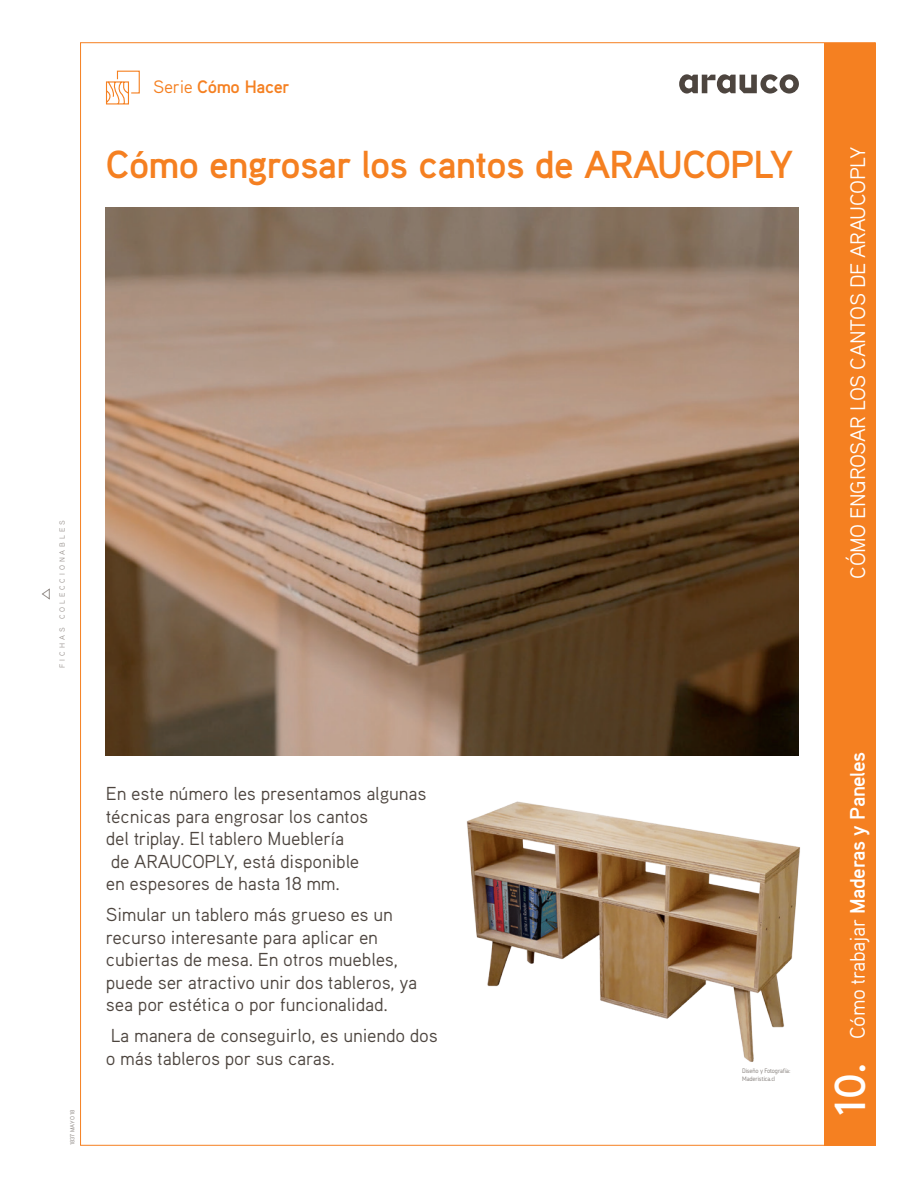
<style>
.page{position:relative;width:918px;height:1188px;background:#fff}
.page>*{position:absolute;margin:0;border:0;box-sizing:border-box;transform-origin:0 0}
.t1{font:700 39px "Aaux Pro OT";letter-spacing:-.02em;color:#f58021}
.t2{font:21px "Aaux Pro OT";letter-spacing:-.02em;color:#fff}
.t3{font:700 21px "Aaux Pro OT";letter-spacing:-.02em;color:#fff}
.t4{font:18.75px/22.5px "Aaux Pro OT";letter-spacing:-.01em;color:#4d453f}
.t5{font:700 18px "Aaux Pro OT";letter-spacing:-.02em;color:#f58021}
.t6{font:7.5px "Aaux Pro OT";letter-spacing:.4em;color:#98928e}
.t7{font:6.75px/7.5px "Gidole";letter-spacing:-.02em;color:#87817d;scale:.95 1}
.t8{font:6px "Aaux Pro OT";color:#87817d}
.s1{font-weight:400}
.s2{font-size:43.5px}
</style>
<div class="page">
<div style="left:824px;top:43px;width:51px;height:1102px;background:#f58021"></div>
<svg style="left:679px;top:74px;width:120px;height:20px"></svg>
<svg style="left:42px;top:588px;width:8px;height:12px"></svg>
<svg style="left:105px;top:70px;width:35px;height:35px"></svg>
<img style="left:106px;top:208px;width:693px;height:548px">
<img style="left:466px;top:801px;width:334px;height:261px">
<p class="t5" style="left:153px;top:76px;width:138px"><span class="s1">Serie</span> Cómo Hacer</p>
<h1 class="t1" style="left:106px;top:139px;width:689px">Cómo engrosar los cantos de ARAUCOPLY</h1>
<p class="t6" style="left:58px;top:668px;width:149px;rotate:-90deg">FICHAS COLECCIONABLES</p>
<p class="t8" style="left:69px;top:1145px;width:38px;rotate:-90deg">1837 MAYO 18</p>
<p class="t4" style="left:106px;top:782px;width:322px">En este número les presentamos algunas técnicas para engrosar los cantos<br>del triplay. El tablero Mueblería<br>de ARAUCOPLY, está disponible<br>en espesores de hasta 18 mm.</p>
<p class="t4" style="left:106px;top:903px;width:313px">Simular un tablero más grueso es un recurso interesante para aplicar en cubiertas de mesa. En otros muebles, puede ser atractivo unir dos tableros, ya sea por estética o por funcionalidad.</p>
<p class="t4" style="left:106px;top:1024px;width:333px">La manera de conseguirlo, es uniendo dos o más tableros por sus caras.</p>
<p class="t7" style="left:742px;top:1067px;width:52px">Diseño y Fotografía:<br>Maderistica.cl</p>
<p class="t2" style="left:844px;top:579px;width:433px;rotate:-90deg">CÓMO ENGROSAR LOS CANTOS DE ARAUCOPLY</p>
<p class="t3" style="left:844px;top:1116px;width:365px;rotate:-90deg"><span class="s2">10.</span> <span class="s1">Cómo trabajar</span> Maderas y Paneles</p>
</div>
